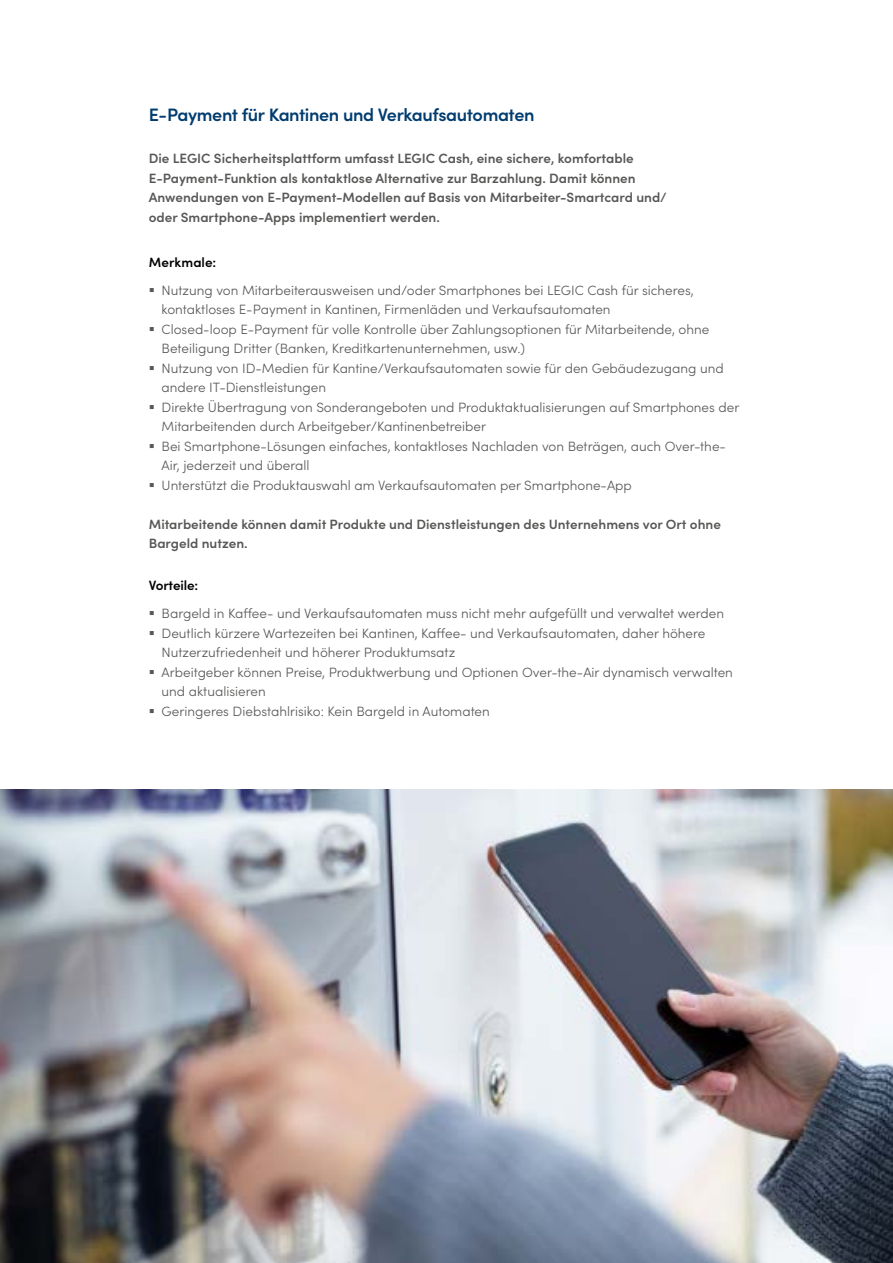
<style>
.page{position:relative;width:893px;height:1263px;background:#fff}
.page>*{position:absolute;margin:0;border:0;box-sizing:border-box;transform-origin:0 0}
.t1{font:600 18px "Sofia Pro";letter-spacing:-.02em;color:#003c70}
.t2{font:300 13.5px/19.5px "Sofia Pro";color:#575756}
.t3{font:600 13.5px/19.5px "Sofia Pro";color:#575756}
.t4{font:600 13.5px "Sofia Pro";letter-spacing:-.005em;color:#000}
</style>
<div class="page">
<img style="left:0;top:789px;width:893px;height:474px">
<h1 class="t1" style="left:149px;top:101px;width:387px">E-Payment für Kantinen und Verkaufsautomaten</h1>
<p class="t3" style="left:149px;top:148px;width:519px">Die LEGIC Sicherheitsplattform umfasst LEGIC Cash, eine sichere, komfortable E-Payment-Funktion als kontaktlose Alternative zur Barzahlung. Damit können Anwendungen von E-Payment-Modellen auf Basis von Mitarbeiter-Smartcard und/ oder Smartphone-Apps implementiert werden.</p>
<p class="t4" style="left:149px;top:252px;width:69px">Merkmale:</p>
<p class="t2" style="left:162px;top:280px;width:534px;text-indent:-13px">▪ Nutzung von Mitarbeiterausweisen und/oder Smartphones bei LEGIC Cash für sicheres, kontaktloses E-Payment in Kantinen, Firmenläden und Verkaufsautomaten</p>
<p class="t2" style="left:162px;top:319px;width:549px;text-indent:-13px">▪ Closed-loop E-Payment für volle Kontrolle über Zahlungsoptionen für Mitarbeitende, ohne<br>Beteiligung Dritter (Banken, Kreditkartenunternehmen, usw.)</p>
<p class="t2" style="left:162px;top:358px;width:564px;text-indent:-13px">▪ Nutzung von ID-Medien für Kantine/Verkaufsautomaten sowie für den Gebäudezugang und andere IT-Dienstleistungen</p>
<p class="t2" style="left:162px;top:397px;width:579px;text-indent:-13px">▪ Direkte Übertragung von Sonderangeboten und Produktaktualisierungen auf Smartphones der<br>Mitarbeitenden durch Arbeitgeber/Kantinenbetreiber</p>
<p class="t2" style="left:162px;top:436px;width:566px;text-indent:-13px">▪ Bei Smartphone-Lösungen einfaches, kontaktloses Nachladen von Beträgen, auch Over-the-<br>Air, jederzeit und überall</p>
<p class="t2" style="left:149px;top:475px;width:485px">▪ Unterstützt die Produktauswahl am Verkaufsautomaten per Smartphone-App</p>
<p class="t3" style="left:149px;top:513px;width:574px">Mitarbeitende können damit Produkte und Dienstleistungen des Unternehmens vor Ort ohne<br>Bargeld nutzen.</p>
<p class="t4" style="left:149px;top:575px;width:51px">Vorteile:</p>
<p class="t2" style="left:149px;top:603px;width:577px">▪ Bargeld in Kaffee- und Verkaufsautomaten muss nicht mehr aufgefüllt und verwaltet werden</p>
<p class="t2" style="left:162px;top:622px;width:545px;text-indent:-13px">▪ Deutlich kürzere Wartezeiten bei Kantinen, Kaffee- und Verkaufsautomaten, daher höhere<br>Nutzerzufriedenheit und höherer Produktumsatz</p>
<p class="t2" style="left:162px;top:661px;width:573px;text-indent:-13px">▪ Arbeitgeber können Preise, Produktwerbung und Optionen Over-the-Air dynamisch verwalten und aktualisieren</p>
<p class="t2" style="left:149px;top:700px;width:343px">▪ Geringeres Diebstahlrisiko: Kein Bargeld in Automaten</p>
</div>
